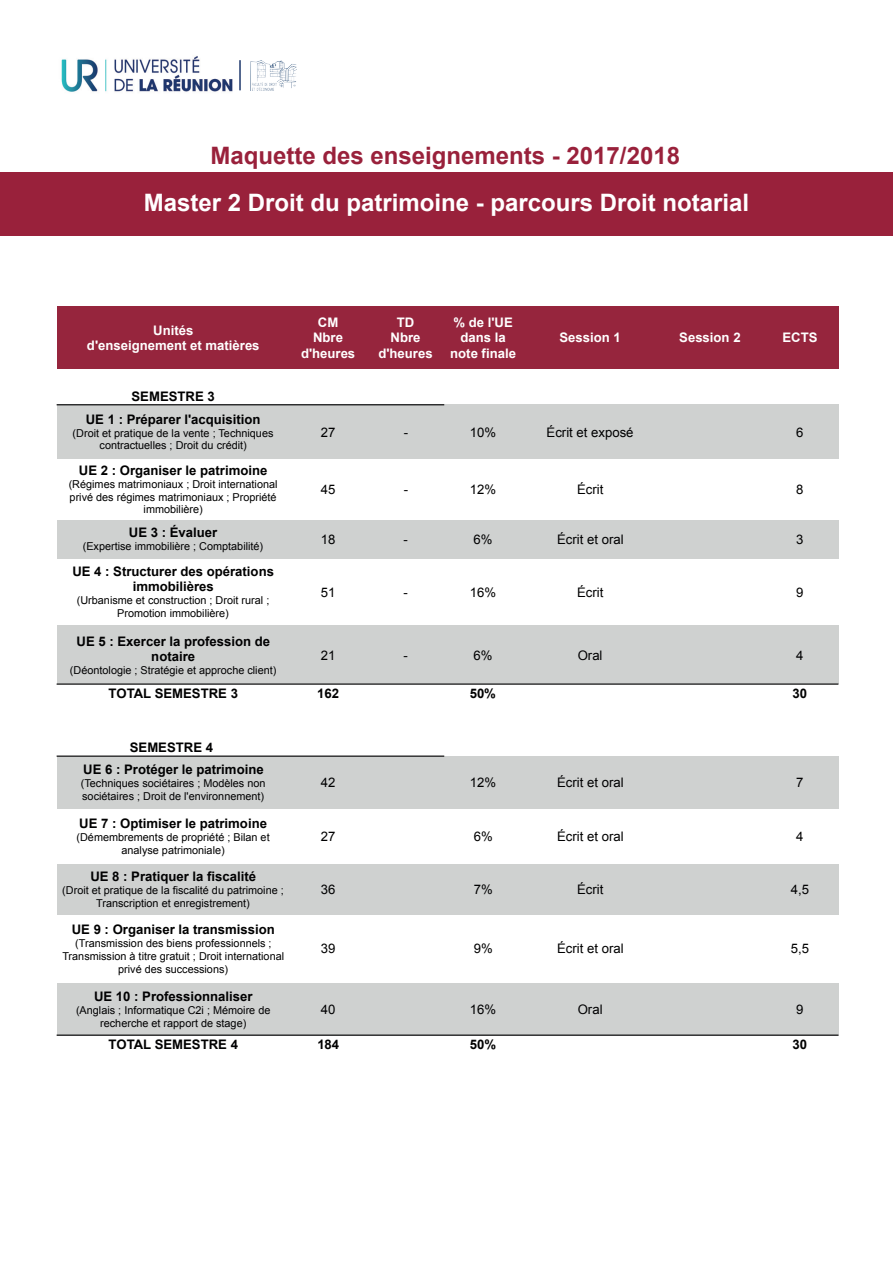
<style>
.page{position:relative;width:893px;height:1263px;background:#fff}
.page>*{position:absolute;margin:0;border:0;box-sizing:border-box;transform-origin:0 0}
.t1{font:700 24px "Arial";color:#fff}
.t2{font:700 24px "Arial";color:#99213b}
.t3{font:700 13.2px/15.5px "Arial";color:#000001;text-align:center}
.t4{font:13.2px "Arial";color:#000001}
.t5{font:700 13.2px/15.5px "Arial";color:#fff;text-align:center}
.t6{font:10.8px/12.9px "Arial";color:#000001;text-align:center}
</style>
<div class="page">
<img style="left:61px;top:56px;width:172px;height:36px">
<img style="left:251px;top:60px;width:45px;height:30px">
<hr style="left:239px;top:60px;width:2px;height:30px;background:#1f386d">
<div style="left:0;top:172px;width:893px;height:64px;background:#99213b"></div>
<div style="left:57px;top:306px;width:781px;height:63px;background:#96253d"></div>
<div style="left:57px;top:405px;width:781px;height:54px;background:#cfd1d0"></div>
<div style="left:57px;top:520px;width:781px;height:39px;background:#cfd1d0"></div>
<div style="left:57px;top:625px;width:781px;height:59px;background:#cfd1d0"></div>
<div style="left:57px;top:756px;width:781px;height:53px;background:#cfd1d0"></div>
<div style="left:57px;top:864px;width:781px;height:50px;background:#cfd1d0"></div>
<div style="left:57px;top:982px;width:781px;height:53px;background:#cfd1d0"></div>
<hr style="left:57px;top:404px;width:387px;height:1px;background:#000001">
<hr style="left:57px;top:683px;width:781px;height:2px;background:#000001">
<hr style="left:57px;top:755px;width:387px;height:2px;background:#000001">
<hr style="left:57px;top:1034px;width:781px;height:2px;background:#000001">
<h1 class="t2" style="left:210px;top:140px;width:471px">Maquette des enseignements - 2017/2018</h1>
<h1 class="t1" style="left:144px;top:186px;width:607px">Master 2 Droit du patrimoine - parcours Droit notarial</h1>
<p class="t5" style="left:87px;top:323px;width:174px">Unités<br>d'enseignement et matières</p>
<p class="t3" style="left:86px;top:385px;width:176px;line-height:23.1px">SEMESTRE 3<br>UE 1 : Préparer l'acquisition</p>
<p class="t6" style="left:73px;top:426px;width:202px">(Droit et pratique de la vente ; Techniques contractuelles ; Droit du crédit)</p>
<p class="t3" style="left:79px;top:463px;width:190px">UE 2 : Organiser le patrimoine</p>
<p class="t6" style="left:69px;top:478px;width:210px">(Régimes matrimoniaux ; Droit international privé des régimes matrimoniaux ; Propriété immobilière)</p>
<p class="t3" style="left:129px;top:525px;width:90px">UE 3 : Évaluer</p>
<p class="t6" style="left:83px;top:540px;width:182px">(Expertise immobilière ; Comptabilité)</p>
<p class="t3" style="left:72px;top:564px;width:203px">UE 4 : Structurer des opérations immobilières</p>
<p class="t6" style="left:77px;top:594px;width:194px">(Urbanisme et construction ; Droit rural ;<br>Promotion immobilière)</p>
<p class="t3" style="left:77px;top:633px;width:195px">UE 5 : Exercer la profession de notaire</p>
<p class="t6" style="left:70px;top:664px;width:208px">(Déontologie ; Stratégie et approche client)</p>
<p class="t3" style="left:109px;top:686px;width:131px">TOTAL SEMESTRE 3</p>
<p class="t3" style="left:130px;top:740px;width:85px">SEMESTRE 4</p>
<p class="t3" style="left:83px;top:762px;width:182px">UE 6 : Protéger le patrimoine</p>
<p class="t6" style="left:81px;top:777px;width:186px;text-align:left">(Techniques sociétaires ; Modèles non sociétaires ; Droit de l'environnement)</p>
<p class="t3" style="left:79px;top:816px;width:189px">UE 7 : Optimiser le patrimoine</p>
<p class="t6" style="left:77px;top:831px;width:195px">(Démembrements de propriété ; Bilan et analyse patrimoniale)</p>
<p class="t3" style="left:90px;top:869px;width:167px">UE 8 : Pratiquer la fiscalité</p>
<p class="t6" style="left:62px;top:884px;width:223px">(Droit et pratique de la fiscalité du patrimoine ;<br>Transcription et enregistrement)</p>
<p class="t3" style="left:72px;top:922px;width:205px">UE 9 : Organiser la transmission</p>
<p class="t6" style="left:62px;top:937px;width:223px">(Transmission des biens professionnels ;<br>Transmission à titre gratuit ; Droit international privé des successions)</p>
<p class="t3" style="left:94px;top:989px;width:160px">UE 10 : Professionnaliser</p>
<p class="t6" style="left:76px;top:1003px;width:196px">(Anglais ; Informatique C2i ; Mémoire de recherche et rapport de stage)</p>
<p class="t5" style="left:301px;top:315px;width:56px">CM<br>Nbre d'heures</p>
<p class="t5" style="left:378px;top:315px;width:56px">TD<br>Nbre d'heures</p>
<p class="t5" style="left:450px;top:315px;width:67px">% de l'UE dans la note finale</p>
<p class="t5" style="left:559px;top:330px;width:63px">Session 1</p>
<p class="t5" style="left:679px;top:330px;width:63px">Session 2</p>
<p class="t5" style="left:782px;top:330px;width:37px">ECTS</p>
<p class="t4" style="left:321px;top:423px;width:16px">27</p>
<p class="t4" style="left:404px;top:423px;width:6px">-</p>
<p class="t4" style="left:470px;top:423px;width:28px">10%</p>
<p class="t4" style="left:547px;top:423px;width:88px">Écrit et exposé</p>
<p class="t4" style="left:796px;top:423px;width:9px">6</p>
<p class="t4" style="left:321px;top:481px;width:16px">45</p>
<p class="t4" style="left:404px;top:481px;width:6px">-</p>
<p class="t4" style="left:470px;top:481px;width:28px">12%</p>
<p class="t4" style="left:577px;top:481px;width:28px">Écrit</p>
<p class="t4" style="left:796px;top:481px;width:9px">8</p>
<p class="t4" style="left:321px;top:531px;width:16px">18</p>
<p class="t4" style="left:404px;top:531px;width:6px">-</p>
<p class="t4" style="left:473px;top:531px;width:20px">6%</p>
<p class="t4" style="left:557px;top:531px;width:68px">Écrit et oral</p>
<p class="t4" style="left:796px;top:531px;width:9px">3</p>
<p class="t4" style="left:321px;top:583px;width:16px">51</p>
<p class="t4" style="left:404px;top:583px;width:6px">-</p>
<p class="t4" style="left:470px;top:583px;width:28px">16%</p>
<p class="t4" style="left:577px;top:583px;width:28px">Écrit</p>
<p class="t4" style="left:796px;top:583px;width:9px">9</p>
<p class="t4" style="left:321px;top:646px;width:16px">21</p>
<p class="t4" style="left:404px;top:646px;width:6px">-</p>
<p class="t4" style="left:473px;top:646px;width:20px">6%</p>
<p class="t4" style="left:578px;top:646px;width:26px">Oral</p>
<p class="t4" style="left:796px;top:646px;width:9px">4</p>
<p class="t3" style="left:317px;top:686px;width:23px">162</p>
<p class="t3" style="left:470px;top:686px;width:28px">50%</p>
<p class="t3" style="left:792px;top:686px;width:16px">30</p>
<p class="t4" style="left:321px;top:774px;width:16px">42</p>
<p class="t4" style="left:470px;top:774px;width:28px">12%</p>
<p class="t4" style="left:557px;top:774px;width:68px">Écrit et oral</p>
<p class="t4" style="left:796px;top:774px;width:9px">7</p>
<p class="t4" style="left:321px;top:828px;width:16px">27</p>
<p class="t4" style="left:474px;top:828px;width:20px">6%</p>
<p class="t4" style="left:557px;top:828px;width:68px">Écrit et oral</p>
<p class="t4" style="left:796px;top:828px;width:9px">4</p>
<p class="t4" style="left:321px;top:881px;width:16px">36</p>
<p class="t4" style="left:474px;top:881px;width:20px">7%</p>
<p class="t4" style="left:577px;top:881px;width:28px">Écrit</p>
<p class="t4" style="left:791px;top:881px;width:20px">4,5</p>
<p class="t4" style="left:321px;top:940px;width:16px">39</p>
<p class="t4" style="left:474px;top:940px;width:20px">9%</p>
<p class="t4" style="left:557px;top:940px;width:68px">Écrit et oral</p>
<p class="t4" style="left:791px;top:940px;width:20px">5,5</p>
<p class="t4" style="left:321px;top:1000px;width:16px">40</p>
<p class="t4" style="left:470px;top:1000px;width:28px">16%</p>
<p class="t4" style="left:578px;top:1000px;width:26px">Oral</p>
<p class="t4" style="left:796px;top:1000px;width:9px">9</p>
<p class="t3" style="left:109px;top:1037px;width:131px">TOTAL SEMESTRE 4</p>
<p class="t3" style="left:317px;top:1037px;width:23px">184</p>
<p class="t3" style="left:470px;top:1037px;width:28px">50%</p>
<p class="t3" style="left:792px;top:1037px;width:16px">30</p>
</div>
